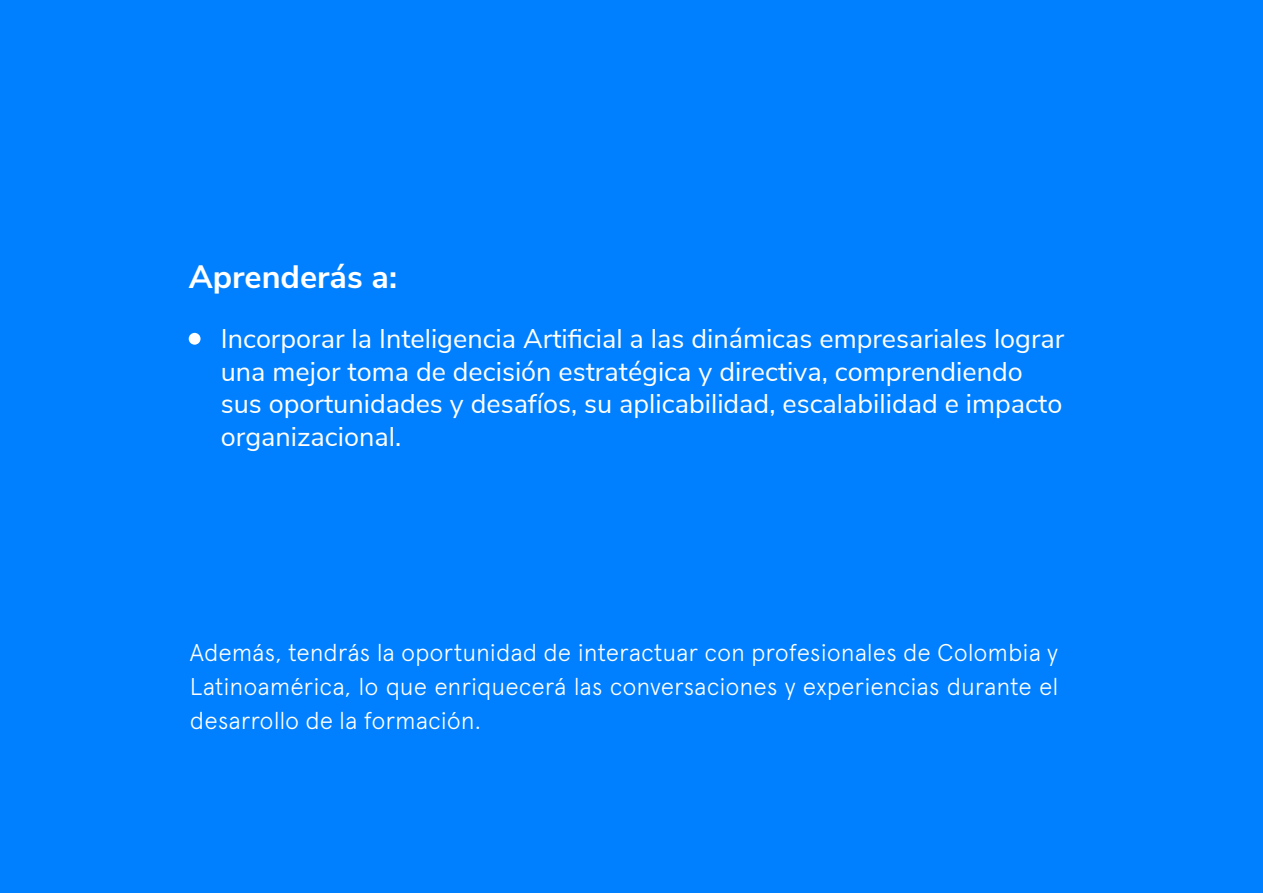
<style>
.page{position:relative;width:1263px;height:893px;background:#0080ff}
.page>*{position:absolute;margin:0;border:0;box-sizing:border-box;transform-origin:0 0}
.t1{font:700 32.4px "Nunito Sans";color:#fff}
.t2{font:27px/32.4px "Nunito Sans";color:#fff}
.t3{font:300 24.15px/33.9px "Apercu";letter-spacing:-.005em;color:#fff;text-align:justify}
</style>
<div class="page">
<div style="left:189px;top:333px;width:12px;height:12px;background:#fff;border-radius:50%"></div>
<p class="t1" style="left:189px;top:253px;width:210px">Aprenderás a:</p>
<p class="t2" style="left:221px;top:321px;width:845px">Incorporar la Inteligencia Artificial a las dinámicas empresariales lograr una mejor toma de decisión estratégica y directiva, comprendiendo sus oportunidades y desafíos, su aplicabilidad, escalabilidad e impacto organizacional.</p>
<p class="t3" style="left:190px;top:636px;width:870px">Además, tendrás la oportunidad de interactuar con profesionales de Colombia y Latinoamérica, lo que enriquecerá las conversaciones y experiencias durante el desarrollo de la formación.</p>
</div>
